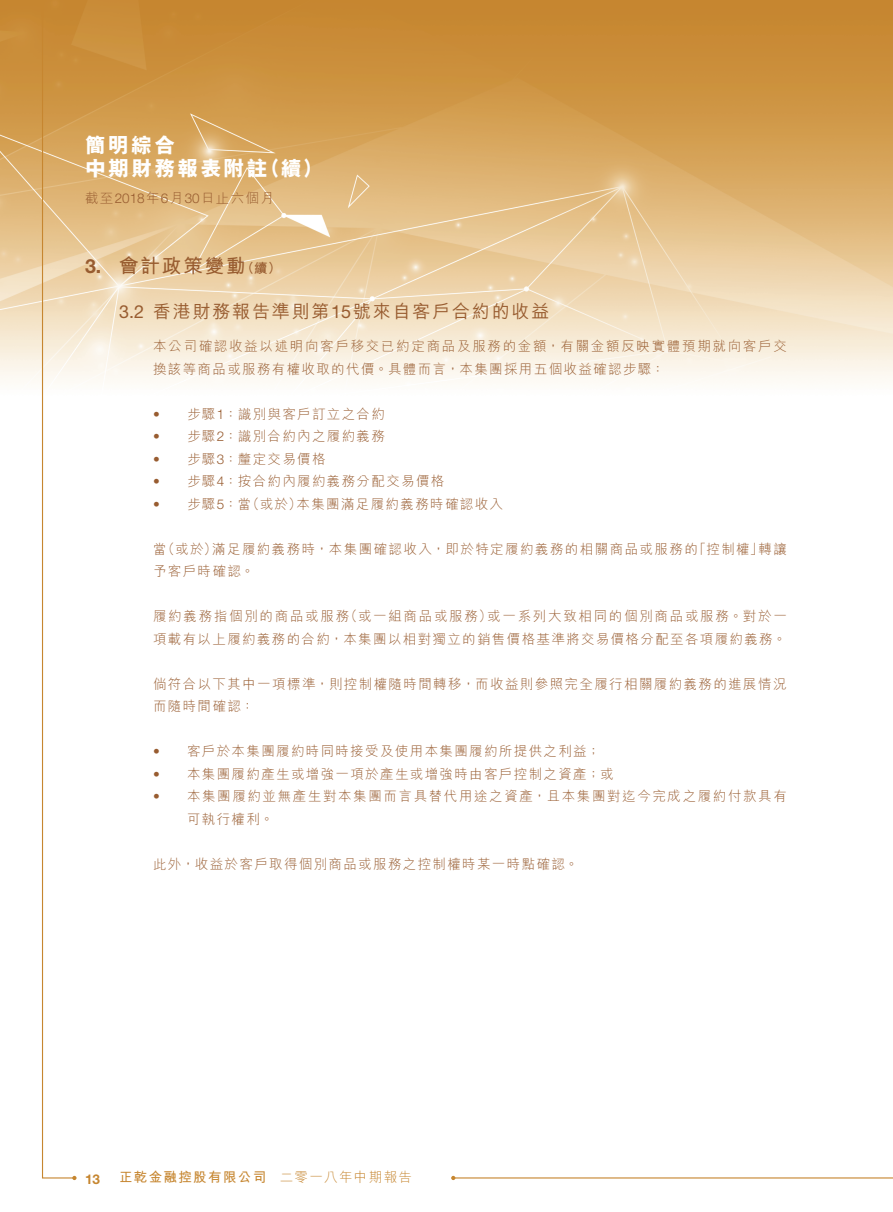
<style>
.page{position:relative;width:893px;height:1212px;background:#fff}
.page>*{position:absolute;margin:0;border:0;box-sizing:border-box;transform-origin:0 0}
.t1{font:800 21px "M Hei HK";letter-spacing:.1em;color:#fff}
.t2{font:700 19.5px "M Hei HK";letter-spacing:.1em;color:#985c30}
.t3{font:700 19.5px "Helvetica Neue LT Std";color:#985c30}
.t4{font:500 18px "M Hei HK";letter-spacing:.1em;color:#985c30}
.t5{font:18px "Helvetica Neue LT Std";color:#985c30}
.t6{font:300 13.5px/22.5px "M Hei HK";letter-spacing:.1em;color:#985c30}
.t7{font:300 13.5px/22.5px "M Hei HK";letter-spacing:.125em;color:#985c30}
.t8{font:300 13.5px "M Hei HK";letter-spacing:.12em;color:#985c30}
.t9{font:700 13.5px "M Hei HK";letter-spacing:.1em;color:#c68630}
.t10{font:300 13.5px "M Hei HK";letter-spacing:.1em;color:#c68630}
.t11{font:300 13.5px "Helvetica Neue LT Std";color:#985c30}
.t12{font:700 13.5px "M Hei HK";color:#985c30}
.t13{font:700 13.5px "Helvetica Neue LT Std";color:#c68630}
.s1{font-family:"Helvetica Neue LT Std"}
.s2{font-family:"Helvetica Neue LT Std";font-weight:400}
</style>
<div class="page">
<img style="left:0;top:0;width:893px;height:1181px">
<hr style="left:454px;top:1177px;width:439px;height:1px;background:#c68630">
<svg style="left:451px;top:1176px;width:4px;height:4px"></svg>
<svg style="left:41px;top:0;width:36px;height:1180px"></svg>
<h1 class="t1" style="left:85px;top:135px;width:92px">簡明綜合</h1>
<h1 class="t1" style="left:260px;top:158px;width:64px">（續(</h1>
<h1 class="t1" style="left:85px;top:158px;width:184px">中期財務報表附註</h1>
<p class="t6" style="left:85px;top:187px;width:190px">截至<span class="s1">2018</span>年<span class="s1">6</span>月<span class="s1">30</span>日止六個月</p>
<h2 class="t3" style="left:85px;top:254px;width:18px">3.</h2>
<h2 class="t2" style="left:119px;top:251px;width:128px">會計政策變動</h2>
<p class="t12" style="left:241px;top:259px;width:42px">（續(</p>
<h3 class="t5" style="left:119px;top:300px;width:27px">3.2</h3>
<h3 class="t4" style="left:153px;top:298px;width:398px">香港財務報告準則第<span class="s2">15</span>號來自客戶合約的收益</h3>
<p class="t7" style="left:153px;top:335px;width:635px">本公司確認收益以述明向客戶移交已約定商品及服務的金額，有關金額反映實體預期就向客戶交換該等商品或服務有權收取的代價。具體而言，本集團採用五個收益確認步驟：</p>
<p class="t6" style="left:187px;top:402px;width:199px">步驟<span class="s1">1</span>：識別與客戶訂立之合約</p>
<p class="t11" style="left:153px;top:406px;width:8px">•</p>
<p class="t11" style="left:153px;top:428px;width:8px">•</p>
<p class="t6" style="left:187px;top:425px;width:199px">步驟<span class="s1">2</span>：識別合約內之履約義務</p>
<p class="t11" style="left:153px;top:451px;width:8px">•</p>
<p class="t6" style="left:187px;top:447px;width:140px">步驟<span class="s1">3</span>：釐定交易價格</p>
<p class="t11" style="left:153px;top:473px;width:8px">•</p>
<p class="t6" style="left:187px;top:470px;width:259px">步驟<span class="s1">4</span>：按合約內履約義務分配交易價格</p>
<p class="t11" style="left:153px;top:496px;width:8px">•</p>
<p class="t6" style="left:246px;top:492px;width:57px">（或於）</p>
<p class="t6" style="left:297px;top:492px;width:208px">本集團滿足履約義務時確認收入</p>
<p class="t6" style="left:187px;top:492px;width:66px">步驟<span class="s1">5</span>：當</p>
<p class="t6" style="left:162px;top:537px;width:57px">（或於）</p>
<p class="t6" style="left:212px;top:537px;width:487px">滿足履約義務時，本集團確認收入，即於特定履約義務的相關商品或服務的</p>
<p class="t6" style="left:758px;top:537px;width:30px">轉讓</p>
<p class="t6" style="left:693px;top:537px;width:72px">「控制權」</p>
<p class="t6" style="left:153px;top:537px;width:103px">當<br>予客戶時確認。</p>
<p class="t7" style="left:344px;top:605px;width:149px">（或一組商品或服務）</p>
<p class="t6" style="left:153px;top:605px;width:635px">履約義務指個別的商品或服務<br>項載有以上履約義務的合約，本集團以相對獨立的銷售價格基準將交易價格分配至各項履約義務。</p>
<p class="t6" style="left:153px;top:672px;width:635px">倘符合以下其中一項標準，則控制權隨時間轉移，而收益則參照完全履行相關履約義務的進展情況而隨時間確認：</p>
<p class="t6" style="left:187px;top:740px;width:415px">客戶於本集團履約時同時接受及使用本集團履約所提供之利益;</p>
<p class="t7" style="left:487px;top:605px;width:301px">或一系列大致相同的個別商品或服務。對於一</p>
<p class="t11" style="left:153px;top:743px;width:8px">•</p>
<p class="t11" style="left:153px;top:766px;width:8px">•</p>
<p class="t11" style="left:153px;top:788px;width:8px">•</p>
<p class="t6" style="left:187px;top:762px;width:428px">本集團履約產生或增強一項於產生或增強時由客戶控制之資產；或</p>
<p class="t8" style="left:187px;top:789px;width:601px">本集團履約並無產生對本集團而言具替代用途之資產，且本集團對迄今完成之履約付款具有</p>
<p class="t6" style="left:187px;top:807px;width:88px">可執行權利。</p>
<p class="t6" style="left:153px;top:852px;width:427px">此外，收益於客戶取得個別商品或服務之控制權時某一時點確認。</p>
<p class="t13" style="left:85px;top:1170px;width:17px">13</p>
<p class="t9" style="left:119px;top:1167px;width:149px">正乾金融控股有限公司</p>
<p class="t10" style="left:280px;top:1170px;width:134px">二零一八年中期報告</p>
</div>
